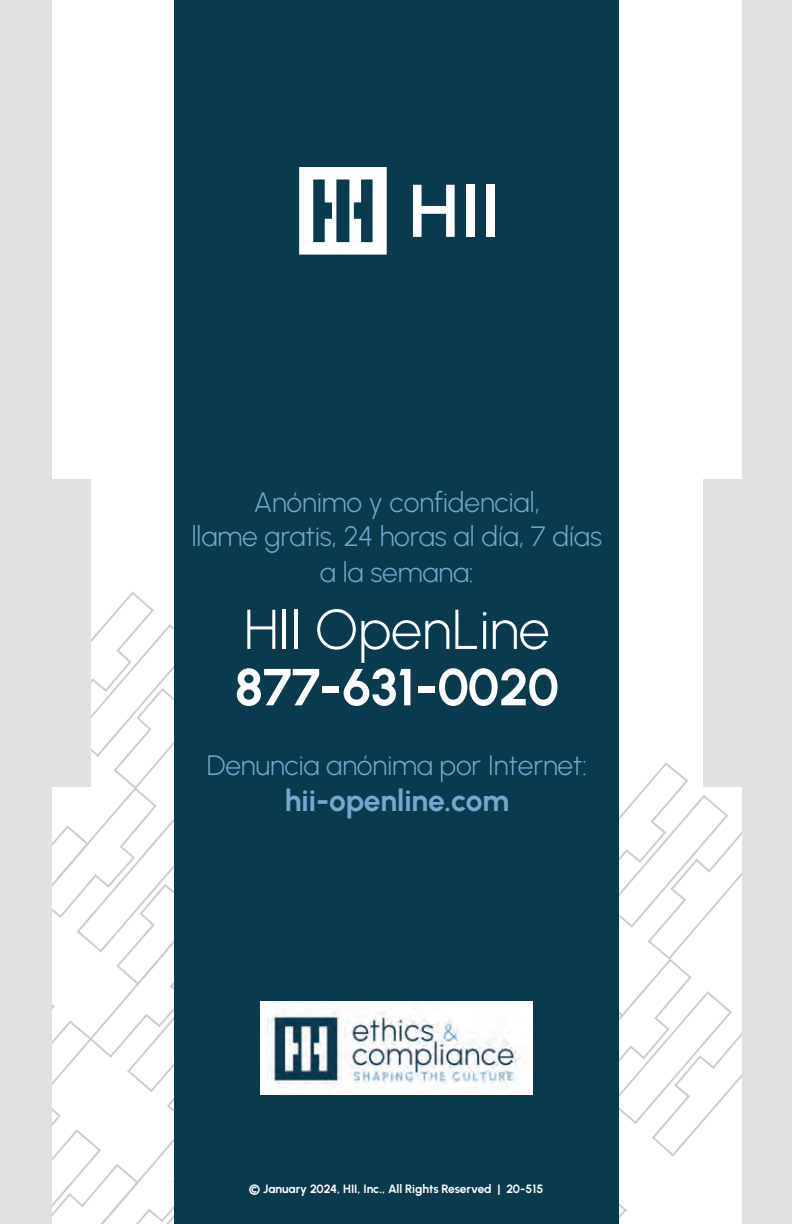
<style>
.page{position:relative;width:792px;height:1224px;background:#fff}
.page>*{position:absolute;margin:0;border:0;box-sizing:border-box;transform-origin:0 0}
.t1{font:300 56px "Urbanist";color:#fff}
.t2{font:700 52px "Urbanist";color:#fff}
.t3{font:700 30px "Urbanist";letter-spacing:-.01em;color:#72aacf}
.t4{font:300 28px/36px "Urbanist";letter-spacing:-.005em;color:#72aacf;text-align:center}
.t5{font:700 12px "Urbanist";letter-spacing:-.005em;color:#fff}
</style>
<div class="page">
<svg style="left:51px;top:591px;width:691px;height:633px"></svg>
<div style="left:175px;top:0;width:444px;height:1224px;background:#093a4d"></div>
<div style="left:0;top:0;width:51px;height:1224px;background:#e0e1df"></div>
<div style="left:742px;top:0;width:50px;height:1224px;background:#e0e1df"></div>
<div style="left:26px;top:480px;width:65px;height:307px;background:#e0e1df"></div>
<div style="left:703px;top:480px;width:66px;height:307px;background:#e0e1df"></div>
<svg style="left:413px;top:185px;width:42px;height:52px"></svg>
<div style="left:466px;top:185px;width:9px;height:52px;background:#fff"></div>
<div style="left:486px;top:185px;width:8px;height:52px;background:#fff"></div>
<svg style="left:299px;top:167px;width:88px;height:88px"></svg>
<img style="left:261px;top:1001px;width:272px;height:94px">
<p class="t4" style="left:254px;top:484px;width:288px">Anónimo y confidencial,</p>
<p class="t4" style="left:192px;top:517px;width:412px">llame gratis, 24 horas al día, 7 días a la semana:</p>
<p class="t1" style="left:244px;top:593px;width:307px">HII OpenLine</p>
<p class="t2" style="left:235px;top:651px;width:326px">877-631-0020</p>
<p class="t4" style="left:207px;top:746px;width:382px">Denuncia anónima por Internet:</p>
<p class="t3" style="left:285px;top:780px;width:226px">hii-openline.com</p>
<p class="t5" style="left:249px;top:1181px;width:296px">© January 2024, HII, Inc., All Rights Reserved | 20-515</p>
</div>
